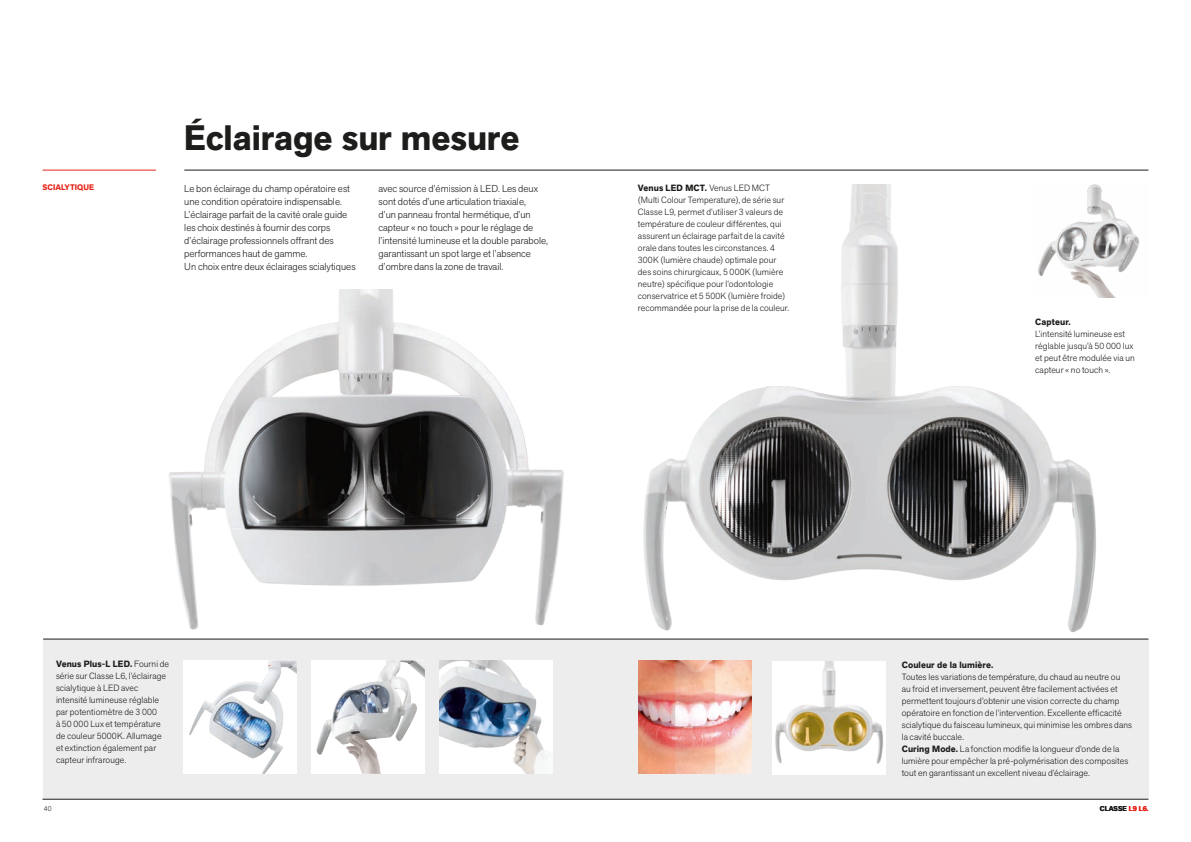
<style>
.page{position:relative;width:1191px;height:842px;background:#fff}
.page>*{position:absolute;margin:0;border:0;box-sizing:border-box;transform-origin:0 0}
.t1{font:700 35px "Akzid Grtsk Next";color:#1d1d1b}
.t2{font:300 10px/13px "Akzid Grtsk Next";color:#1d1d1b}
.t3{font:300 9px/12px "Akzid Grtsk Next";letter-spacing:.01em;color:#1d1d1b}
.t4{font:700 9px "Akzid Grtsk Next";letter-spacing:.015em;color:#1d1d1b}
.t5{font:700 8px "Akzid Grtsk Next";letter-spacing:.01em;color:#e72419}
.t6{font:700 7px "Akzid Grtsk Next";letter-spacing:.01em;color:#1d1d1b}
.t7{font:300 7px "Akzid Grtsk Next";color:#1d1d1b}
.s1{font-weight:700}
.s2{color:#e72419}
</style>
<div class="page">
<div style="left:43px;top:639px;width:1105px;height:160px;background:#ededed"></div>
<img style="left:153px;top:289px;width:434px;height:350px">
<img style="left:439px;top:660px;width:114px;height:114px">
<div style="left:183px;top:660px;width:114px;height:114px;background:#fff"></div>
<img style="left:189px;top:660px;width:95px;height:114px">
<div style="left:311px;top:660px;width:114px;height:114px;background:#fff"></div>
<img style="left:316px;top:660px;width:102px;height:114px">
<hr style="left:43px;top:639px;width:1105px;height:1px;background:#1d1d1b">
<hr style="left:184px;top:170px;width:964px;height:1px;background:#1d1d1b">
<hr style="left:43px;top:170px;width:113px;height:1px;background:#e72419">
<img style="left:638px;top:660px;width:113px;height:114px">
<img style="left:1122px;top:220px;width:18px;height:52px">
<hr style="left:43px;top:799px;width:1105px;height:1px;background:#1d1d1b">
<img style="left:624px;top:184px;width:498px;height:456px">
<img style="left:772px;top:661px;width:113px;height:113px">
<h1 class="t1" style="left:184px;top:115px;width:336px">Éclairage sur mesure</h1>
<p class="t5" style="left:43px;top:182px;width:53px">SCIALYTIQUE</p>
<p class="t2" style="left:184px;top:182px;width:173px">Le bon éclairage du champ opératoire est une condition opératoire indispensable.<br>L’éclairage parfait de la cavité orale guide les choix destinés à fournir des corps d’éclairage professionnels offrant des performances haut de gamme.<br>Un choix entre deux éclairages scialytiques</p>
<p class="t2" style="left:378px;top:182px;width:171px">avec source d’émission à LED. Les deux sont dotés d’une articulation triaxiale,<br>d’un panneau frontal hermétique, d’un capteur « no touch » pour le réglage de l’intensité lumineuse et la double parabole, garantissant un spot large et l’absence d’ombre dans la zone de travail.</p>
<p class="t3" style="left:638px;top:182px;width:153px"><span class="s1">Venus LED MCT.</span> Venus LED MCT (Multi Colour Temperature), de série sur Classe L9, permet d’utiliser 3 valeurs de température de couleur différentes, qui assurent un éclairage parfait de la cavité orale dans toutes les circonstances. 4<br>300K (lumière chaude) optimale pour des soins chirurgicaux, 5 000K (lumière neutre) spécifique pour l’odontologie conservatrice et 5 500K (lumière froide) recommandée pour la prise de la couleur.</p>
<p class="t4" style="left:1035px;top:316px;width:37px">Capteur.</p>
<p class="t3" style="left:1035px;top:328px;width:101px">L’intensité lumineuse est réglable jusqu’à 50 000 lux et peut être modulée via un capteur « no touch ».</p>
<p class="t3" style="left:56px;top:658px;width:115px"><span class="s1">Venus Plus-L LED.</span> Fourni de série sur Classe L6, l’éclairage scialytique à LED avec intensité lumineuse réglable par potentiomètre de 3 000<br>à 50 000 Lux et température de couleur 5000K. Allumage et extinction également par capteur infrarouge.</p>
<p class="t4" style="left:901px;top:659px;width:93px">Couleur de la lumière.</p>
<p class="t3" style="left:901px;top:671px;width:232px">Toutes les variations de température, du chaud au neutre ou<br>au froid et inversement, peuvent être facilement activées et permettent toujours d’obtenir une vision correcte du champ opératoire en fonction de l’intervention. Excellente efficacité scialytique du faisceau lumineux, qui minimise les ombres dans la cavité buccale.<br><span class="s1">Curing Mode.</span> La fonction modifie la longueur d’onde de la lumière pour empêcher la pré-polymérisation des composites tout en garantissant un excellent niveau d’éclairage.</p>
<p class="t7" style="left:44px;top:804px;width:9px">40</p>
<p class="t6" style="left:1100px;top:804px;width:50px">CLASSE <span class="s2">L9 L6.</span></p>
</div>
